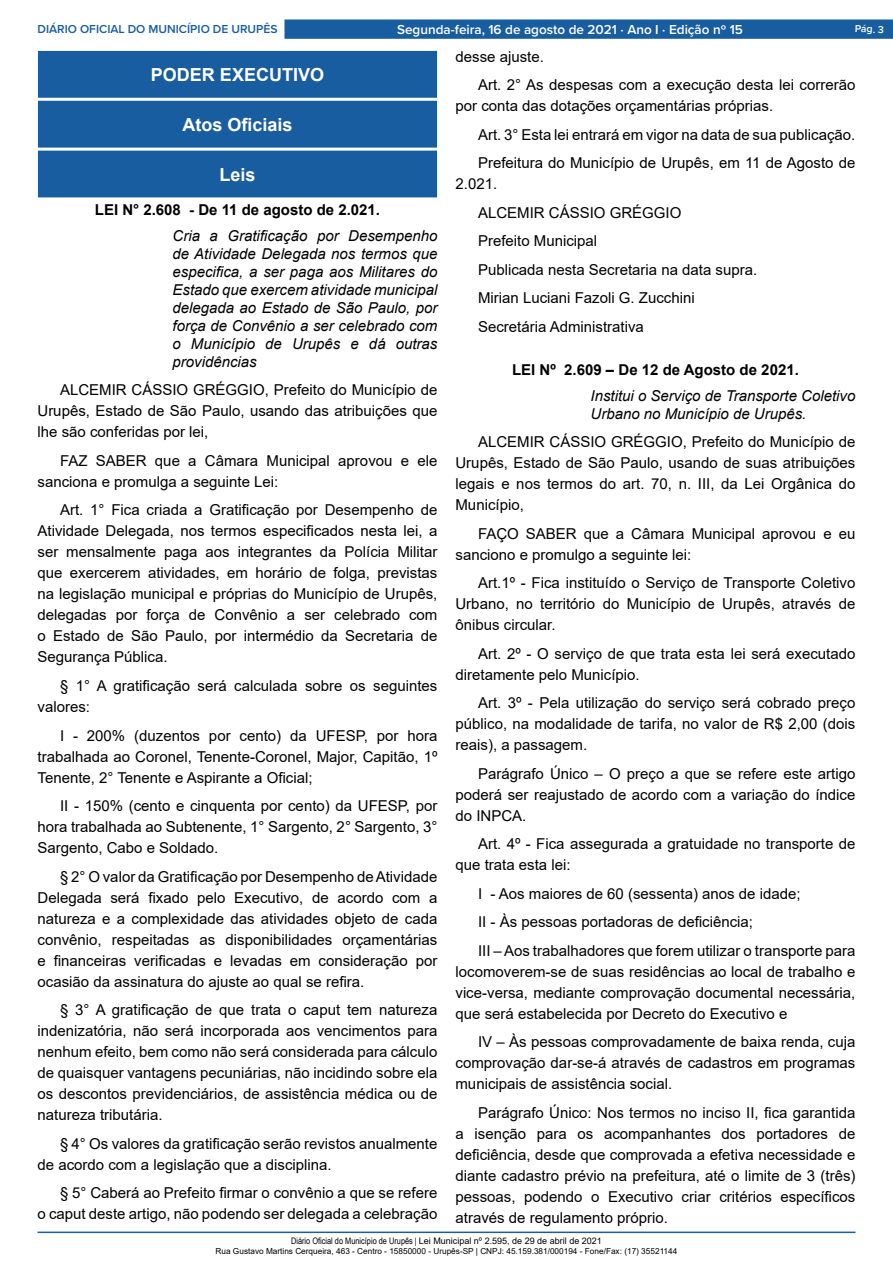
<style>
.page{position:relative;width:893px;height:1263px;background:#fff}
.page>*{position:absolute;margin:0;border:0;box-sizing:border-box;transform-origin:0 0}
.t1{font:700 18px "Arial";color:#fff}
._2_-_Corpo{font:15px/21px "Arial";color:#000;text-align:justify}
._3_-_Ementa{font:italic 15px/18px "Arial";color:#000;text-align:justify}
._1_-_Cabeçalho{font:700 15px "Arial";color:#000}
.t2{font:600 13.5px "Proxima Nova";color:#fff}
.t3{font:600 12px "Proxima Nova";color:#185da0}
.t4{font:600 10.5px "Proxima Nova";color:#fff}
.t5{font:9px "Arial";color:#000}
.t6{font:8.25px "Arial";color:#000}
.s1{font-family:"Arial Narrow"}
</style>
<div class="page">
<hr style="left:38px;top:1231px;width:817px;height:2px;background:#185da0">
<div style="left:284px;top:19px;width:609px;height:20px;background:#185da0;border:1px solid #185da0"></div>
<div style="left:39px;top:51px;width:397px;height:46px;background:#185da0"></div>
<div style="left:38px;top:51px;width:399px;height:47px;border:1px solid #185da0"></div>
<div style="left:39px;top:101px;width:397px;height:46px;background:#185da0"></div>
<div style="left:38px;top:101px;width:399px;height:47px;border:1px solid #185da0"></div>
<div style="left:39px;top:151px;width:397px;height:46px;background:#185da0"></div>
<p class="t3" style="left:38px;top:20px;width:242px">DIÁRIO OFICIAL DO MUNICÍPIO DE URUPÊS</p>
<p class="t2" style="left:397px;top:19px;width:347px">Segunda-feira, 16 de agosto de 2021 ⋅ Ano I ⋅ Edição nº 15</p>
<p class="t4" style="left:855px;top:21px;width:31px;rotate:2deg">Pág. 3</p>
<p class="t1" style="left:151px;top:62px;width:175px">PODER EXECUTIVO</p>
<p class="t1" style="left:182px;top:112px;width:112px">Atos Oficiais</p>
<p class="t1" style="left:219px;top:162px;width:38px">Leis</p>
<p class="_1_-_Cabeçalho" style="left:95px;top:200px;width:287px">LEI N° 2.608 - De 11 de agosto de 2.021.</p>
<p class="_3_-_Ementa" style="left:172px;top:227px;width:266px">Cria a Gratificação por Desempenho de Atividade Delegada nos termos que especifica, a ser paga aos Militares do Estado que exercem atividade municipal delegada ao Estado de São Paulo, por força de Convênio a ser celebrado com o Município de Urupês e dá outras providências</p>
<p class="_2_-_Corpo" style="left:38px;top:380px;width:401px;text-indent:22px">ALCEMIR CÁSSIO GRÉGGIO, Prefeito do Município de Urupês, Estado de São Paulo, usando das atribuições que lhe são conferidas por lei,</p>
<p class="_2_-_Corpo" style="left:38px;top:450px;width:401px;text-indent:22px">FAZ SABER que a Câmara Municipal aprovou e ele sanciona e promulga a seguinte Lei:</p>
<p class="_2_-_Corpo" style="left:38px;top:500px;width:401px;text-indent:22px">Art. 1° Fica criada a Gratificação por Desempenho de Atividade Delegada, nos termos especificados nesta lei, a ser mensalmente paga aos integrantes da Polícia Militar que exercerem atividades, em horário de folga, previstas na legislação municipal e próprias do Município de Urupês, delegadas por força de Convênio a ser celebrado com o Estado de São Paulo, por intermédio da Secretaria de Segurança Pública.</p>
<p class="_2_-_Corpo" style="left:38px;top:675px;width:401px;text-indent:22px">§ 1° A gratificação será calculada sobre os seguintes valores:</p>
<p class="_2_-_Corpo" style="left:38px;top:725px;width:401px;text-indent:22px">I - 200% (duzentos por cento) da UFESP, por hora trabalhada ao Coronel, Tenente-Coronel, Major, Capitão, 1º Tenente, 2° Tenente e Aspirante a Oficial;</p>
<p class="_2_-_Corpo" style="left:38px;top:795px;width:401px;text-indent:22px">II - 150% (cento e cinquenta por cento) da UFESP, por hora trabalhada ao Subtenente, 1° Sargento, 2° Sargento, 3° Sargento, Cabo e Soldado.</p>
<p class="_2_-_Corpo" style="left:38px;top:866px;width:401px;text-indent:22px">§ 2° O valor da Gratificação por Desempenho de Atividade Delegada será fixado pelo Executivo, de acordo com a natureza e a complexidade das atividades objeto de cada convênio, respeitadas as disponibilidades orçamentárias e financeiras verificadas e levadas em consideração por ocasião da assinatura do ajuste ao qual se refira.</p>
<p class="_2_-_Corpo" style="left:38px;top:999px;width:401px;text-indent:22px">§ 3° A gratificação de que trata o caput tem natureza indenizatória, não será incorporada aos vencimentos para nenhum efeito, bem como não será considerada para cálculo de quaisquer vantagens pecuniárias, não incidindo sobre ela os descontos previdenciários, de assistência médica ou de natureza tributária.</p>
<p class="_2_-_Corpo" style="left:38px;top:1133px;width:401px;text-indent:22px">§ 4° Os valores da gratificação serão revistos anualmente de acordo com a legislação que a disciplina.</p>
<p class="_2_-_Corpo" style="left:38px;top:1182px;width:401px;text-align:right">§ 5° Caberá ao Prefeito firmar o convênio a que se refere<br>o caput deste artigo, não podendo ser delegada a celebração</p>
<p class="_2_-_Corpo" style="left:455px;top:46px;width:90px">desse ajuste.</p>
<p class="_2_-_Corpo" style="left:455px;top:74px;width:401px;text-indent:22px">Art. 2° As despesas com a execução desta lei correrão por conta das dotações orçamentárias próprias.</p>
<p class="_2_-_Corpo" style="left:478px;top:124px;width:379px">Art. 3° Esta lei entrará em vigor na data de sua publicação.</p>
<p class="_2_-_Corpo" style="left:455px;top:152px;width:401px;text-indent:22px">Prefeitura do Município de Urupês, em 11 de Agosto de<br>2.021.</p>
<p class="_2_-_Corpo" style="left:478px;top:202px;width:205px">ALCEMIR CÁSSIO GRÉGGIO</p>
<p class="_2_-_Corpo" style="left:478px;top:230px;width:121px">Prefeito Municipal</p>
<p class="_2_-_Corpo" style="left:478px;top:259px;width:281px">Publicada nesta Secretaria na data supra.</p>
<p class="_2_-_Corpo" style="left:478px;top:287px;width:218px">Mirian Luciani Fazoli G. Zucchini</p>
<p class="_2_-_Corpo" style="left:478px;top:316px;width:167px">Secretária Administrativa</p>
<p class="_1_-_Cabeçalho" style="left:512px;top:359px;width:288px">LEI Nº 2.609 – De 12 de Agosto de 2021.</p>
<p class="_3_-_Ementa" style="left:590px;top:387px;width:266px">Institui o Serviço de Transporte Coletivo<br>Urbano no Município de Urupês.</p>
<p class="_2_-_Corpo" style="left:455px;top:431px;width:401px;text-indent:22px">ALCEMIR CÁSSIO GRÉGGIO, Prefeito do Município de Urupês, Estado de São Paulo, usando de suas atribuições legais e nos termos do art. 70, n. III, da Lei Orgânica do Município,</p>
<p class="_2_-_Corpo" style="left:455px;top:523px;width:401px;text-indent:22px">FAÇO SABER que a Câmara Municipal aprovou e eu sanciono e promulgo a seguinte lei:</p>
<p class="_2_-_Corpo" style="left:455px;top:572px;width:401px;text-indent:22px">Art.1º - Fica instituído o Serviço de Transporte Coletivo Urbano, no território do Município de Urupês, através de ônibus circular.</p>
<p class="_2_-_Corpo" style="left:455px;top:643px;width:401px;text-indent:22px">Art. 2º - O serviço de que trata esta lei será executado diretamente pelo Município.</p>
<p class="_2_-_Corpo" style="left:455px;top:692px;width:401px;text-indent:22px">Art. 3º - Pela utilização do serviço será cobrado preço público, na modalidade de tarifa, no valor de R$ 2,00 (dois reais), a passagem.</p>
<p class="_2_-_Corpo" style="left:455px;top:763px;width:401px;text-indent:22px">Parágrafo Único – O preço a que se refere este artigo poderá ser reajustado de acordo com a variação do índice do INPCA.</p>
<p class="_2_-_Corpo" style="left:455px;top:833px;width:401px;text-indent:22px">Art. 4º - Fica assegurada a gratuidade no transporte de que trata esta lei:</p>
<p class="_2_-_Corpo" style="left:478px;top:883px;width:324px">I - Aos maiores de 60 (sessenta) anos de idade;</p>
<p class="_2_-_Corpo" style="left:478px;top:911px;width:277px">II - Às pessoas portadoras de deficiência;</p>
<p class="_2_-_Corpo" style="left:455px;top:940px;width:401px;text-indent:22px">III – Aos trabalhadores que forem utilizar o transporte para locomoverem-se de suas residências ao local de trabalho e vice-versa, mediante comprovação documental necessária, que será estabelecida por Decreto do Executivo e</p>
<p class="_2_-_Corpo" style="left:455px;top:1031px;width:401px;text-indent:22px">IV – Às pessoas comprovadamente de baixa renda, cuja comprovação dar-se-á através de cadastros em programas municipais de assistência social.</p>
<p class="_2_-_Corpo" style="left:455px;top:1102px;width:401px;text-indent:22px">Parágrafo Único: Nos termos no inciso II, fica garantida a isenção para os acompanhantes dos portadores de deficiência, desde que comprovada a efetiva necessidade e diante cadastro prévio na prefeitura, até o limite de 3 (três) pessoas, podendo o Executivo criar critérios específicos através de regulamento próprio.</p>
<p class="t5" style="left:291px;top:1235px;width:312px"><span class="s1">Diário Oficial do Município de Urupês |</span> Lei Municipal nº 2.595, de 29 de abril de 2021</p>
<p class="t6" style="left:216px;top:1245px;width:463px">Rua Gustavo Martins Cerqueira, 463 - Centro - 15850000 - Urupês-SP | CNPJ: 45.159.381/000194 - Fone/Fax: (17) 35521144</p>
</div>
